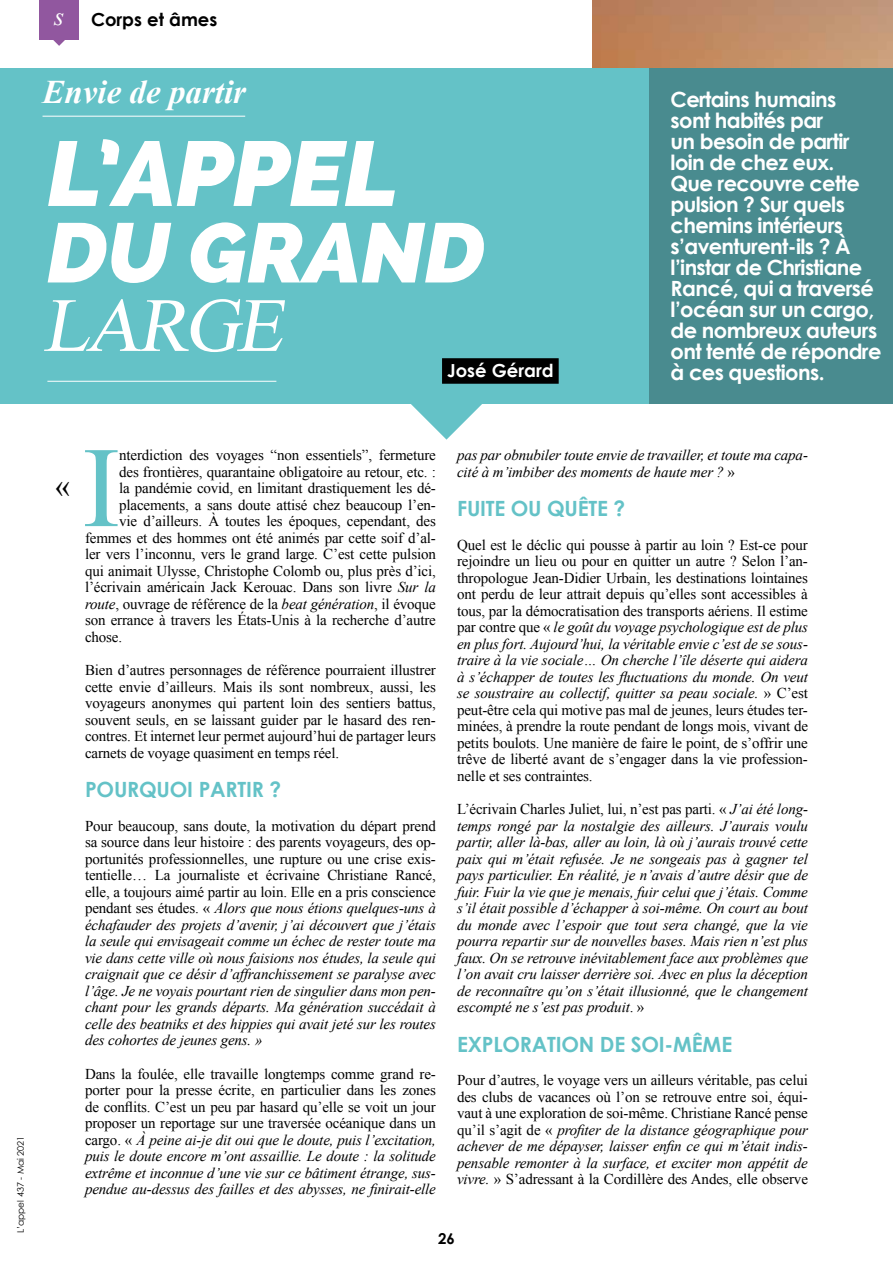
<style>
.page{position:relative;width:893px;height:1263px;background:#fff}
.page>*{position:absolute;margin:0;border:0;box-sizing:border-box;transform-origin:0 0}
.t1{font:114.75px "Times New Roman";color:#64c2c7}
.t2{font:italic 800 91.5px "Raleway";color:#fff}
.t3{font:italic 800 84px "Raleway";color:#fff}
.t4{font:italic 76.5px "Times New Roman";color:#fff}
.t5{font:italic 700 33px "Times New Roman";color:#fff}
.t6{font:30px "Times New Roman";color:#000}
.t7{font:700 21px/21px "Century Gothic";letter-spacing:-.03em;color:#fff}
.t8{font:700 21px "Century Gothic";letter-spacing:-.01em;color:#64c2c7}
.t9{font:700 18px "Century Gothic";color:#000}
.t10{font:700 18px "Century Gothic";color:#fff}
.t11{font:15px/16.5px "Times New Roman";letter-spacing:-.01em;color:#000;text-align:justify}
.t12{font:italic 15px/16.5px "Times New Roman";letter-spacing:-.01em;color:#000;text-align:justify}
.t13{font:700 15px "Century Gothic";color:#000}
.t14{font:9px "Century Gothic";color:#000}
.s1{font-family:"Times New Roman";font-weight:400;font-style:italic;font-size:26.1px;color:#fff}
.s2{font-style:italic}
.s3{font-style:normal}
</style>
<div class="page">
<img style="left:592px;top:0;width:301px;height:68px">
<div style="left:39px;top:0;width:40px;height:39px;background:#91579f"></div>
<svg style="left:53px;top:39px;width:13px;height:7px"></svg>
<div style="left:0;top:68px;width:649px;height:336px;background:#64c2c7"></div>
<svg style="left:411px;top:404px;width:71px;height:36px"></svg>
<hr style="left:43px;top:116px;width:202px;height:1px;background:#fff">
<hr style="left:47px;top:381px;width:229px;height:1px;background:#fff">
<div style="left:442px;top:358px;width:117px;height:26px;background:#000"></div>
<div style="left:649px;top:68px;width:244px;height:335px;background:#498b8f"></div>
<p class="t9" style="left:54px;top:8px;width:165px"><span class="s1">s</span> Corps et âmes</p>
<h3 class="t5" style="left:43px;top:74px;width:205px">Envie de partir</h3>
<h2 class="t2" style="left:43px;top:121px;width:371px">L’APPEL</h2>
<h3 class="t3" style="left:43px;top:204px;width:456px">DU GRAND</h3>
<h3 class="t4" style="left:43px;top:283px;width:256px">LARGE</h3>
<p class="t10" style="left:447px;top:359px;width:108px">José Gérard</p>
<p class="t7" style="left:671px;top:88px;width:212px">Certains humains<br>sont habités par<br>un besoin de partir loin de chez eux.<br>Que recouvre cette pulsion ? Sur quels chemins intérieurs s’aventurent-ils ? À l’instar de Christiane<br>Rancé, qui a traversé l’océan sur un cargo, de nombreux auteurs ont tenté de répondre à ces questions.</p>
<p class="t14" style="left:15px;top:1233px;width:99px;rotate:-90deg">L’appel 437 - Mai 2021</p>
<h3 class="t6" style="left:55px;top:470px;width:16px">«</h3>
<h1 class="t1" style="left:82px;top:424px;width:40px">I</h1>
<p class="t11" style="left:119px;top:447px;width:318px">nterdiction des voyages “non essentiels”, fermeture</p>
<p class="t11" style="left:119px;top:463px;width:318px">des frontières, quarantaine obligatoire au retour, etc. :</p>
<p class="t11" style="left:119px;top:480px;width:318px">la pandémie covid, en limitant drastiquement les dé-</p>
<p class="t11" style="left:119px;top:496px;width:318px">placements, a sans doute attisé chez beaucoup l’en-</p>
<p class="t11" style="left:119px;top:513px;width:318px">vie d’ailleurs. À toutes les époques, cependant, des</p>
<p class="t11" style="left:85px;top:529px;width:352px">femmes et des hommes ont été animés par cette soif d’al-</p>
<p class="t11" style="left:85px;top:546px;width:352px">ler vers l’inconnu, vers le grand large. C’est cette pulsion</p>
<p class="t11" style="left:85px;top:562px;width:352px">qui animait Ulysse, Christophe Colomb ou, plus près d’ici,</p>
<p class="t11" style="left:85px;top:579px;width:352px">l’écrivain américain Jack Kerouac. Dans son livre <span class="s2">Sur la</span></p>
<p class="t11" style="left:85px;top:595px;width:352px"><span class="s2">route</span>, ouvrage de référence de la <span class="s2">beat génération</span>, il évoque</p>
<p class="t11" style="left:85px;top:612px;width:352px">son errance à travers les États-Unis à la recherche d’autre</p>
<p class="t11" style="left:85px;top:628px;width:39px">chose.</p>
<p class="t11" style="left:85px;top:662px;width:352px">Bien d’autres personnages de référence pourraient illustrer cette envie d’ailleurs. Mais ils sont nombreux, aussi, les voyageurs anonymes qui partent loin des sentiers battus, souvent seuls, en se laissant guider par le hasard des ren&shy;contres. Et internet leur permet aujourd’hui de partager leurs carnets de voyage quasiment en temps réel.</p>
<h3 class="t8" style="left:85px;top:776px;width:198px">POURQUOI PARTIR ?</h3>
<p class="t12" style="left:85px;top:817px;width:352px"><span class="s3">Pour beaucoup, sans doute, la motivation du départ prend sa source dans leur histoire : des parents voyageurs, des op&shy;portunités professionnelles, une rupture ou une crise exis&shy;tentielle… La journaliste et écrivaine Christiane Rancé, elle, a toujours aimé partir au loin. Elle en a pris conscience pendant ses études. «</span> Alors que nous étions quelques-uns à échafauder des projets d’avenir, j’ai découvert que j’étais la seule qui envisageait comme un échec de rester toute ma vie dans cette ville où nous faisions nos études, la seule qui craignait que ce désir d’affranchissement se paralyse avec l’âge. Je ne voyais pourtant rien de singulier dans mon pen&shy;chant pour les grands départs. Ma génération succédait à celle des beatniks et des hippies qui avait jeté sur les routes des cohortes de jeunes gens. »</p>
<p class="t11" style="left:85px;top:1065px;width:352px">Dans la foulée, elle travaille longtemps comme grand re&shy;porter pour la presse écrite, en particulier dans les zones de conflits. C’est un peu par hasard qu’elle se voit un jour proposer un reportage sur une traversée océanique dans un cargo. « <span class="s2">À peine ai-je dit oui que le doute, puis l’excitation, puis le doute encore m’ont assaillie. Le doute : la solitude extrême et inconnue d’une vie sur ce bâtiment étrange, sus&shy;pendue au-dessus des failles et des abysses, ne finirait-elle</span></p>
<p class="t12" style="left:457px;top:447px;width:352px">pas par obnubiler toute envie de travailler, et toute ma capa&shy;cité à m’imbiber des moments de haute mer ? <span class="s3">»</span></p>
<h3 class="t8" style="left:457px;top:495px;width:170px">FUITE OU QUÊTE ?</h3>
<p class="t11" style="left:457px;top:536px;width:352px">Quel est le déclic qui pousse à partir au loin ? Est-ce pour rejoindre un lieu ou pour en quitter un autre ? Selon l’an&shy;thropologue Jean-Didier Urbain, les destinations lointaines ont perdu de leur attrait depuis qu’elles sont accessibles à tous, par la démocratisation des transports aériens. Il estime par contre que « <span class="s2">le goût du voyage psychologique est de plus en plus fort. Aujourd’hui, la véritable envie c’est de se sous&shy;traire à la vie sociale… On cherche l’île déserte qui aidera à s’échapper de toutes les fluctuations du monde. On veut se soustraire au collectif, quitter sa peau sociale.</span> » C’est peut-être cela qui motive pas mal de jeunes, leurs études ter&shy;minées, à prendre la route pendant de longs mois, vivant de petits boulots. Une manière de faire le point, de s’offrir une trêve de liberté avant de s’engager dans la vie profession&shy;nelle et ses contraintes.</p>
<p class="t12" style="left:457px;top:801px;width:352px"><span class="s3">L’écrivain Charles Juliet, lui, n’est pas parti. «</span> J’ai été long&shy;temps rongé par la nostalgie des ailleurs. J’aurais voulu partir, aller là-bas, aller au loin, là où j’aurais trouvé cette paix qui m’était refusée. Je ne songeais pas à gagner tel pays particulier. En réalité, je n’avais d’autre désir que de fuir. Fuir la vie que je menais, fuir celui que j’étais. Comme s’il était possible d’échapper à soi-même. On court au bout du monde avec l’espoir que tout sera changé, que la vie pourra repartir sur de nouvelles bases. Mais rien n’est plus faux. On se retrouve inévitablement face aux problèmes que l’on avait cru laisser derrière soi. Avec en plus la déception de reconnaître qu’on s’était illusionné, que le changement escompté ne s’est pas produit<span class="s3">. »</span></p>
<h3 class="t8" style="left:457px;top:1030px;width:277px">EXPLORATION DE SOI-MÊME</h3>
<p class="t11" style="left:457px;top:1072px;width:352px">Pour d’autres, le voyage vers un ailleurs véritable, pas celui des clubs de vacances où l’on se retrouve entre soi, équi&shy;vaut à une exploration de soi-même. Christiane Rancé pense qu’il s’agit de « <span class="s2">profiter de la distance géographique pour achever de me dépayser, laisser enfin ce qui m’était indis&shy;pensable remonter à la surface, et exciter mon appétit de vivre.</span> » S’adressant à la Cordillère des Andes, elle observe</p>
<p class="t13" style="left:438px;top:1229px;width:18px">26</p>
</div>
